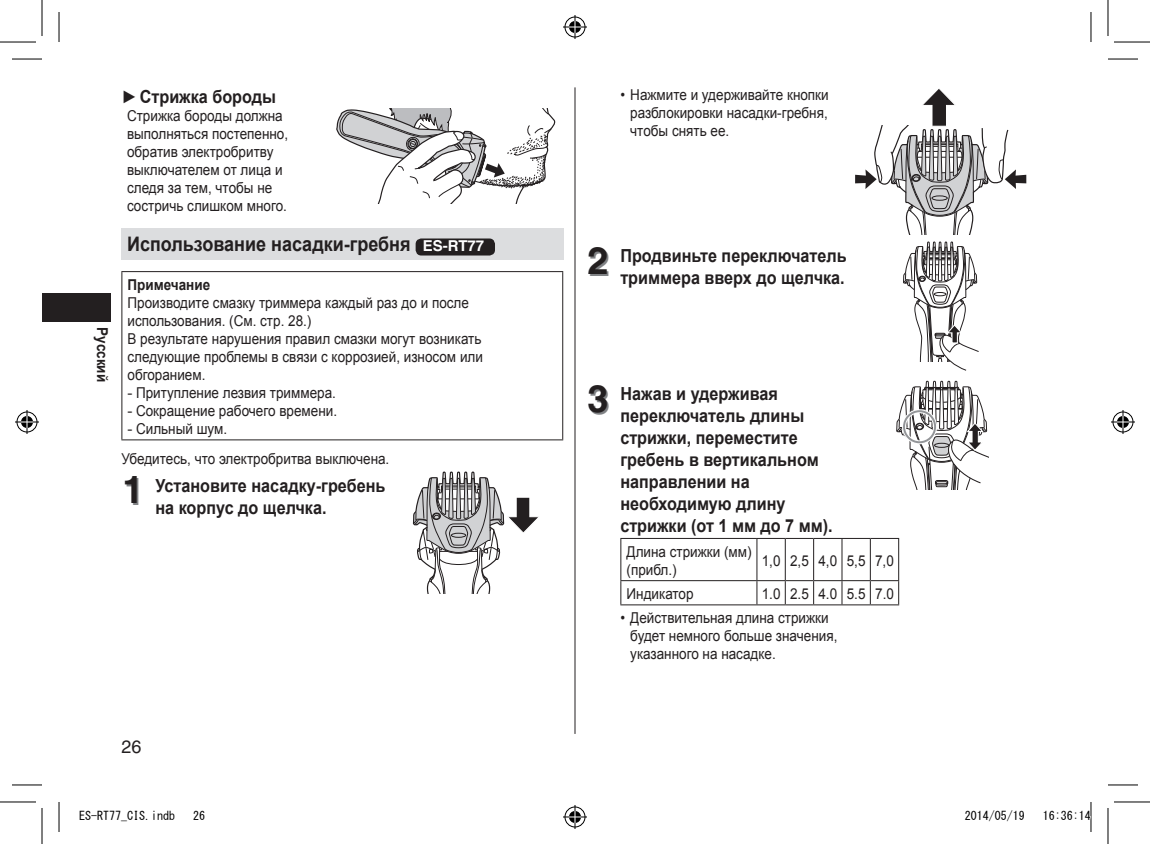
<style>
.page{position:relative;width:1150px;height:844px;background:#fff}
.page>*{position:absolute;margin:0;border:0;box-sizing:border-box;transform-origin:0 0}
.t1{font:700 20px "Arial";color:#231f20;scale:.9 1}
.t2{font:700 18px/22px "Arial";color:#231f20;scale:.9 1}
.t3{font:18px "Helvetica";color:#231f20}
.t4{font:15px/18px "Arial";color:#231f20;scale:.9 1}
.t5{font:15px/29.8px "Arial";color:#231f20}
.t6{font:700 15px "Arial";color:#231f20;scale:.9 1}
.t7{font:12px "MS Gothic";color:#000}
.s1{font-weight:400}
.s2{font-family:"Helvetica";font-size:15px;color:#fff}
.s3{font-family:"Helvetica";font-size:38px}
</style>
<div class="page">
<div style="left:42px;top:293px;width:68px;height:29px;background:#231f20"></div>
<hr style="left:575px;top:87px;width:1px;height:647px;background:#231f20">
<svg style="left:336px;top:108px;width:220px;height:96px"></svg>
<div style="left:121px;top:228px;width:443px;height:32px;background:#dcdddf"></div>
<div style="left:416px;top:238px;width:79px;height:17px;background:#231f20;border-radius:6px"></div>
<hr style="left:121px;top:271px;width:442px;height:1px;background:#231f20">
<hr style="left:121px;top:272px;width:1px;height:167px;background:#231f20">
<hr style="left:562px;top:272px;width:1px;height:167px;background:#231f20">
<hr style="left:121px;top:439px;width:442px;height:1px;background:#231f20">
<svg style="left:412px;top:471px;width:127px;height:122px"></svg>
<svg style="left:855px;top:89px;width:171px;height:146px"></svg>
<svg style="left:903px;top:241px;width:76px;height:130px"></svg>
<hr style="left:620px;top:538px;width:137px;height:1px;background:#231f20">
<hr style="left:620px;top:539px;width:1px;height:41px;background:#231f20">
<hr style="left:756px;top:539px;width:1px;height:41px;background:#231f20">
<hr style="left:785px;top:539px;width:1px;height:41px;background:#231f20">
<hr style="left:813px;top:539px;width:1px;height:41px;background:#231f20">
<hr style="left:841px;top:539px;width:1px;height:41px;background:#231f20">
<svg style="left:757px;top:538px;width:142px;height:1px"></svg>
<hr style="left:870px;top:539px;width:1px;height:41px;background:#231f20">
<hr style="left:898px;top:539px;width:1px;height:41px;background:#231f20">
<hr style="left:620px;top:580px;width:137px;height:1px;background:#231f20">
<svg style="left:620px;top:581px;width:1px;height:23px"></svg>
<hr style="left:620px;top:604px;width:137px;height:1px;background:#231f20">
<svg style="left:756px;top:580px;width:143px;height:25px"></svg>
<svg style="left:896px;top:380px;width:93px;height:110px"></svg>
<div style="left:902px;top:409px;width:35px;height:35px;border:4px solid #fff;border-radius:50%"></div>
<div style="left:903px;top:410px;width:33px;height:33px;border:2px solid #939598;border-radius:50%"></div>
<hr style="left:12px;top:59px;width:30px;height:1px;background:#000">
<hr style="left:1108px;top:59px;width:30px;height:1px;background:#000">
<hr style="left:12px;top:784px;width:30px;height:1px;background:#000">
<hr style="left:1108px;top:784px;width:30px;height:1px;background:#000">
<hr style="left:59px;top:12px;width:1px;height:30px;background:#000">
<hr style="left:59px;top:802px;width:1px;height:30px;background:#000">
<hr style="left:1090px;top:12px;width:1px;height:30px;background:#000">
<hr style="left:1090px;top:802px;width:1px;height:30px;background:#000">
<hr style="left:0;top:42px;width:36px;height:1px;background:#000">
<hr style="left:1114px;top:42px;width:36px;height:1px;background:#000">
<hr style="left:0;top:801px;width:36px;height:1px;background:#000">
<hr style="left:1114px;top:801px;width:36px;height:1px;background:#000">
<hr style="left:42px;top:0;width:1px;height:36px;background:#000">
<hr style="left:42px;top:808px;width:1px;height:36px;background:#000">
<hr style="left:1107px;top:0;width:1px;height:36px;background:#000">
<hr style="left:1107px;top:808px;width:1px;height:36px;background:#000">
<svg style="left:563px;top:15px;width:24px;height:24px"></svg>
<svg style="left:563px;top:805px;width:24px;height:24px"></svg>
<svg style="left:15px;top:410px;width:24px;height:24px"></svg>
<svg style="left:1111px;top:410px;width:24px;height:24px"></svg>
<svg style="left:1090px;top:809px;width:1px;height:12px"></svg>
<p class="t6" style="left:112px;top:327px;width:62px;rotate:90deg">Русский</p>
<p class="t2" style="left:121px;top:86px;width:173px"><span class="s1">►</span>Стрижка бороды</p>
<p class="t4" style="left:127px;top:107px;width:181px">Стрижка бороды должна выполняться постепенно, обратив электробритву выключателем от лица и следя за тем, чтобы не состричь слишком много.</p>
<h1 class="t1" style="left:127px;top:231px;width:398px">Использование насадки-гребня <span class="s2">ES‑RT77</span></h1>
<p class="t6" style="left:128px;top:275px;width:93px">Примечание</p>
<p class="t4" style="left:128px;top:294px;width:396px">Производите смазку триммера каждый раз до и после использования. (См. стр. 28.)<br>В результате нарушения правил смазки могут возникать следующие проблемы в связи с коррозией, износом или обгоранием.</p>
<p class="t5" style="left:128px;top:378px;width:210px">- Притупление лезвия триммера.</p>
<p class="t5" style="left:128px;top:396px;width:211px">- Сокращение рабочего времени.</p>
<p class="t5" style="left:121px;top:414px;width:269px;text-indent:6px">- Сильный шум.<br>Убедитесь, что электробритва выключена.</p>
<p class="t2" style="left:155px;top:475px;width:257px;text-indent:-33px"><span class="s3">1</span> Установите насадку-гребень на корпус до щелчка.</p>
<p class="t3" style="left:121px;top:736px;width:22px">26</p>
<p class="t4" style="left:630px;top:86px;width:222px;text-align:justify;text-indent:-10px">• Нажмите и удерживайте кнопки разблокировки насадки-гребня, чтобы снять ее.</p>
<p class="t2" style="left:587px;top:246px;width:289px;text-align:right"><span class="s3">2</span> Продвиньте переключатель триммера вверх до щелчка.</p>
<p class="t2" style="left:620px;top:383px;width:235px;text-indent:-33px"><span class="s3">3</span> Нажав и удерживая переключатель длины стрижки, переместите гребень в вертикальном направлении на необходимую длину стрижки (от 1 мм до 7 мм).</p>
<p class="t4" style="left:626px;top:543px;width:140px">Длина стрижки (мм) (прибл.)</p>
<p class="t4" style="left:762px;top:552px;width:148px">1,0 2,5 4,0 5,5 7,0</p>
<p class="t4" style="left:626px;top:585px;width:76px">Индикатор</p>
<p class="t4" style="left:762px;top:585px;width:148px">1.0 2.5 4.0 5.5 7.0</p>
<p class="t4" style="left:630px;top:609px;width:232px;text-indent:-10px">• Действительная длина стрижки будет немного больше значения, указанного на насадке.</p>
<p class="t7" style="left:79px;top:809px;width:97px">ES-RT77_CIS.indb</p>
<p class="t7" style="left:193px;top:809px;width:13px">26</p>
<p class="t7" style="left:965px;top:809px;width:61px">2014/05/19</p>
<p class="t7" style="left:1043px;top:809px;width:49px">16:36:14</p>
</div>
